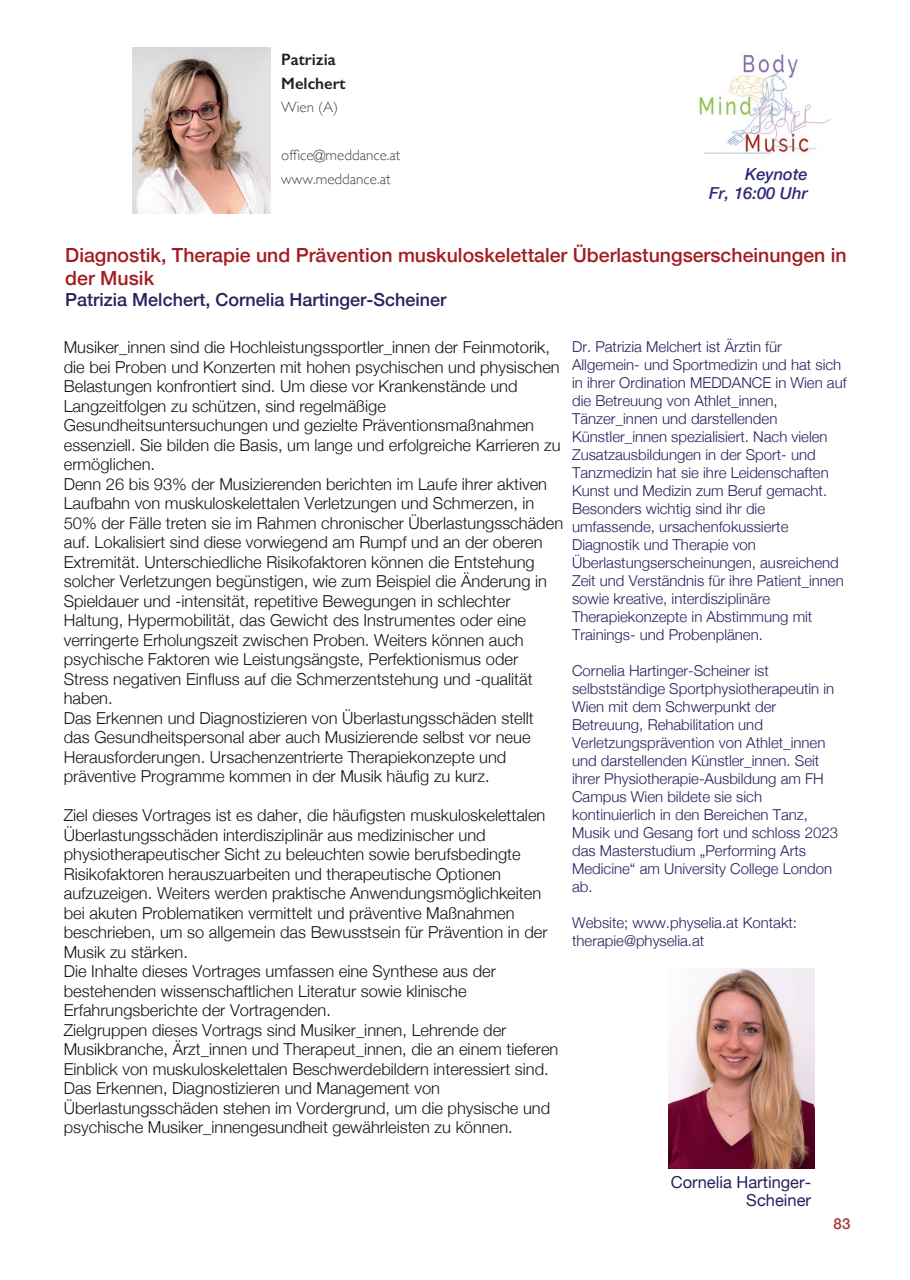
<style>
.page{position:relative;width:910px;height:1280px;background:#fff}
.page>*{position:absolute;margin:0;border:0;box-sizing:border-box;transform-origin:0 0}
.t1{font:500 19.5px/22.5px "Helvetica Neue";color:#a31d20}
.t2{font:500 18px "Helvetica Neue";color:#26225e}
.t3{font:300 16.5px/19.5px "Helvetica Neue";color:#14171a}
.t4{font:16.5px/18px "Helvetica Neue";color:#26225e;text-align:right}
.t5{font:italic 500 16.5px/19.5px "Helvetica Neue";color:#2e2c78;text-align:right}
.t6{font:600 16.5px/24px "Gill Sans";color:#231f20}
.t7{font:300 15px/18px "Helvetica Neue";color:#26225e}
.t8{font:300 15px/24px "Gill Sans";color:#454749}
.t9{font:500 15px "Helvetica Neue";color:#a03830}
</style>
<div class="page">
<img style="left:133px;top:47px;width:138px;height:167px">
<img style="left:699px;top:54px;width:132px;height:100px">
<img style="left:668px;top:969px;width:146px;height:199px">
<p class="t6" style="left:281px;top:47px;width:66px">Patrizia<br>Melchert</p>
<p class="t8" style="left:281px;top:94px;width:58px">Wien (A)</p>
<p class="t8" style="left:281px;top:142px;width:121px">office@meddance.at www.meddance.at</p>
<p class="t5" style="left:709px;top:163px;width:100px">Keynote<br>Fr, 16:00 Uhr</p>
<p class="t1" style="left:65px;top:242px;width:783px">Diagnostik, Therapie und Prävention muskuloskelettaler Überlastungserscheinungen in der Musik</p>
<p class="t2" style="left:65px;top:285px;width:383px">Patrizia Melchert, Cornelia Hartinger-Scheiner</p>
<p class="t3" style="left:64px;top:336px;width:501px">Musiker_innen sind die Hochleistungssportler_innen der Feinmotorik, die bei Proben und Konzerten mit hohen psychischen und physischen Belastungen konfrontiert sind. Um diese vor Krankenstände und Langzeitfolgen zu schützen, sind regelmäßige Gesundheitsuntersuchungen und gezielte Präventionsmaßnahmen essenziell. Sie bilden die Basis, um lange und erfolgreiche Karrieren zu ermöglichen.<br>Denn 26 bis 93% der Musizierenden berichten im Laufe ihrer aktiven Laufbahn von muskuloskelettalen Verletzungen und Schmerzen, in 50% der Fälle treten sie im Rahmen chronischer Überlastungsschäden auf. Lokalisiert sind diese vorwiegend am Rumpf und an der oberen Extremität. Unterschiedliche Risikofaktoren können die Entstehung solcher Verletzungen begünstigen, wie zum Beispiel die Änderung in Spieldauer und -intensität, repetitive Bewegungen in schlechter Haltung, Hypermobilität, das Gewicht des Instrumentes oder eine verringerte Erholungszeit zwischen Proben. Weiters können auch psychische Faktoren wie Leistungsängste, Perfektionismus oder Stress negativen Einfluss auf die Schmerzentstehung und -qualität haben.<br>Das Erkennen und Diagnostizieren von Überlastungsschäden stellt das Gesundheitspersonal aber auch Musizierende selbst vor neue Herausforderungen. Ursachenzentrierte Therapiekonzepte und präventive Programme kommen in der Musik häufig zu kurz.</p>
<p class="t3" style="left:64px;top:804px;width:496px">Ziel dieses Vortrages ist es daher, die häufigsten muskuloskelettalen Überlastungsschäden interdisziplinär aus medizinischer und physiotherapeutischer Sicht zu beleuchten sowie berufsbedingte Risikofaktoren herauszuarbeiten und therapeutische Optionen aufzuzeigen. Weiters werden praktische Anwendungsmöglichkeiten bei akuten Problematiken vermittelt und präventive Maßnahmen beschrieben, um so allgemein das Bewusstsein für Prävention in der Musik zu stärken.<br>Die Inhalte dieses Vortrages umfassen eine Synthese aus der bestehenden wissenschaftlichen Literatur sowie klinische Erfahrungsberichte der Vortragenden.<br>Zielgruppen dieses Vortrags sind Musiker_innen, Lehrende der Musikbranche, Ärzt_innen und Therapeut_innen, die an einem tieferen Einblick von muskuloskelettalen Beschwerdebildern interessiert sind.<br>Das Erkennen, Diagnostizieren und Management von Überlastungsschäden stehen im Vordergrund, um die physische und psychische Musiker_innengesundheit gewährleisten zu können.</p>
<p class="t7" style="left:572px;top:336px;width:276px">Dr. Patrizia Melchert ist Ärztin für Allgemein- und Sportmedizin und hat sich in ihrer Ordination MEDDANCE in Wien auf die Betreuung von Athlet_innen, Tänzer_innen und darstellenden Künstler_innen spezialisiert. Nach vielen Zusatzausbildungen in der Sport- und Tanzmedizin hat sie ihre Leidenschaften Kunst und Medizin zum Beruf gemacht.<br>Besonders wichtig sind ihr die umfassende, ursachenfokussierte Diagnostik und Therapie von Überlastungserscheinungen, ausreichend Zeit und Verständnis für ihre Patient_innen sowie kreative, interdisziplinäre Therapiekonzepte in Abstimmung mit Trainings- und Probenplänen.</p>
<p class="t7" style="left:572px;top:660px;width:267px">Cornelia Hartinger-Scheiner ist selbstständige Sportphysiotherapeutin in Wien mit dem Schwerpunkt der Betreuung, Rehabilitation und Verletzungsprävention von Athlet_innen und darstellenden Künstler_innen. Seit ihrer Physiotherapie-Ausbildung am FH Campus Wien bildete sie sich kontinuierlich in den Bereichen Tanz, Musik und Gesang fort und schloss 2023 das Masterstudium „Performing Arts Medicine“ am University College London ab.</p>
<p class="t7" style="left:572px;top:912px;width:227px">Website; www.physelia.at Kontakt: therapie@physelia.at</p>
<p class="t4" style="left:671px;top:1174px;width:142px">Cornelia Hartinger-<br>Scheiner</p>
<p class="t9" style="left:833px;top:1212px;width:18px">83</p>
</div>
